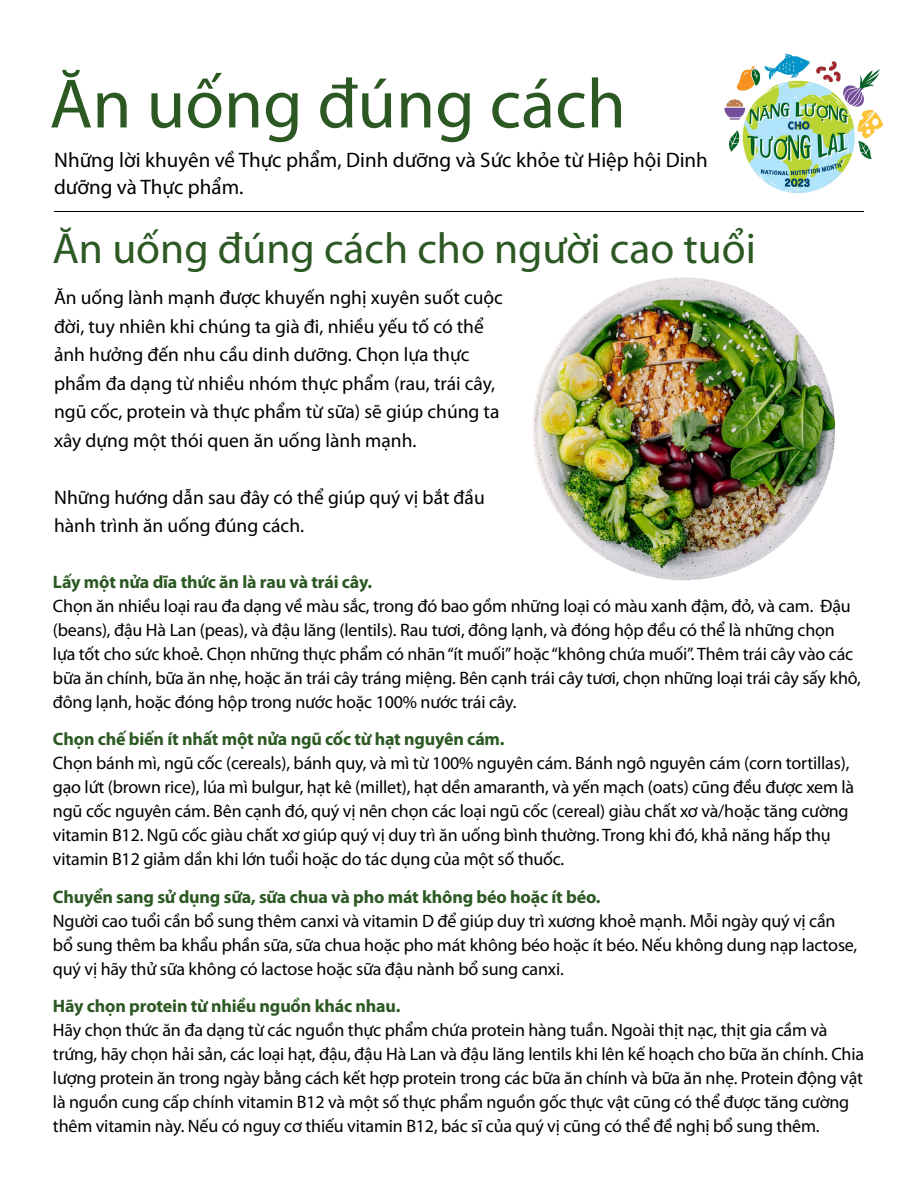
<style>
.page{position:relative;width:918px;height:1188px;background:#fff}
.page>*{position:absolute;margin:0;border:0;box-sizing:border-box;transform-origin:0 0}
.t1{font:70.5px "Myriad Pro";color:#2c5923}
.t2{font:43.5px "Myriad Pro";color:#2c5923}
.t3{font:21px/27px "Myriad Pro";color:#000}
.t4{font:19.5px/28.5px "Myriad Pro";color:#000}
.t5{font:18px/24px "Myriad Pro";letter-spacing:-.01em;color:#000}
.t6{font:700 18px "Myriad Pro";letter-spacing:-.01em;color:#2c5923}
</style>
<div class="page">
<hr style="left:54px;top:211px;width:810px;height:1px;background:#000">
<img style="left:532px;top:278px;width:303px;height:302px;border-radius:151px">
<img style="left:724px;top:53px;width:159px;height:141px">
<h1 class="t1" style="left:50px;top:60px;width:578px">Ăn uống đúng cách</h1>
<p class="t3" style="left:54px;top:146px;width:655px">Những lời khuyên về Thực phẩm, Dinh dưỡng và Sức khỏe từ Hiệp hội Dinh dưỡng và Thực phẩm.</p>
<h2 class="t2" style="left:52px;top:221px;width:705px">Ăn uống đúng cách cho người cao tuổi</h2>
<p class="t4" style="left:54px;top:283px;width:450px">Ăn uống lành mạnh được khuyến nghị xuyên suốt cuộc đời, tuy nhiên khi chúng ta già đi, nhiều yếu tố có thể ảnh hưởng đến nhu cầu dinh dưỡng. Chọn lựa thực phẩm đa dạng từ nhiều nhóm thực phẩm (rau, trái cây, ngũ cốc, protein và thực phẩm từ sữa) sẽ giúp chúng ta xây dựng một thói quen ăn uống lành mạnh.</p>
<p class="t4" style="left:54px;top:483px;width:432px">Những hướng dẫn sau đây có thể giúp quý vị bắt đầu hành trình ăn uống đúng cách.</p>
<p class="t6" style="left:53px;top:570px;width:321px">Lấy một nửa dĩa thức ăn là rau và trái cây.</p>
<p class="t5" style="left:53px;top:594px;width:810px">Chọn ăn nhiều loại rau đa dạng về màu sắc, trong đó bao gồm những loại có màu xanh đậm, đỏ, và cam. Đậu (beans), đậu Hà Lan (peas), và đậu lăng (lentils). Rau tươi, đông lạnh, và đóng hộp đều có thể là những chọn lựa tốt cho sức khoẻ. Chọn những thực phẩm có nhãn “ít muối” hoặc “không chứa muối”. Thêm trái cây vào các bữa ăn chính, bữa ăn nhẹ, hoặc ăn trái cây tráng miệng. Bên cạnh trái cây tươi, chọn những loại trái cây sấy khô, đông lạnh, hoặc đóng hộp trong nước hoặc 100% nước trái cây.</p>
<p class="t6" style="left:53px;top:728px;width:453px">Chọn chế biến ít nhất một nửa ngũ cốc từ hạt nguyên cám.</p>
<p class="t5" style="left:53px;top:751px;width:803px">Chọn bánh mì, ngũ cốc (cereals), bánh quy, và mì từ 100% nguyên cám. Bánh ngô nguyên cám (corn tortillas), gạo lứt (brown rice), lúa mì bulgur, hạt kê (millet), hạt dền amaranth, và yến mạch (oats) cũng đều được xem là ngũ cốc nguyên cám. Bên cạnh đó, quý vị nên chọn các loại ngũ cốc (cereal) giàu chất xơ và/hoặc tăng cường vitamin B12. Ngũ cốc giàu chất xơ giúp quý vị duy trì ăn uống bình thường. Trong khi đó, khả năng hấp thụ vitamin B12 giảm dần khi lớn tuổi hoặc do tác dụng của một số thuốc.</p>
<p class="t6" style="left:53px;top:885px;width:549px">Chuyển sang sử dụng sữa, sữa chua và pho mát không béo hoặc ít béo.</p>
<p class="t5" style="left:53px;top:909px;width:806px">Người cao tuổi cần bổ sung thêm canxi và vitamin D để giúp duy trì xương khoẻ mạnh. Mỗi ngày quý vị cần bổ sung thêm ba khẩu phần sữa, sữa chua hoặc pho mát không béo hoặc ít béo. Nếu không dung nạp lactose, quý vị hãy thử sữa không có lactose hoặc sữa đậu nành bổ sung canxi.</p>
<p class="t6" style="left:53px;top:995px;width:349px">Hãy chọn protein từ nhiều nguồn khác nhau.</p>
<p class="t5" style="left:53px;top:1018px;width:813px">Hãy chọn thức ăn đa dạng từ các nguồn thực phẩm chứa protein hàng tuần. Ngoài thịt nạc, thịt gia cầm và trứng, hãy chọn hải sản, các loại hạt, đậu, đậu Hà Lan và đậu lăng lentils khi lên kế hoạch cho bữa ăn chính. Chia lượng protein ăn trong ngày bằng cách kết hợp protein trong các bữa ăn chính và bữa ăn nhẹ. Protein động vật là nguồn cung cấp chính vitamin B12 và một số thực phẩm nguồn gốc thực vật cũng có thể được tăng cường thêm vitamin này. Nếu có nguy cơ thiếu vitamin B12, bác sĩ của quý vị cũng có thể đề nghị bổ sung thêm.</p>
</div>
